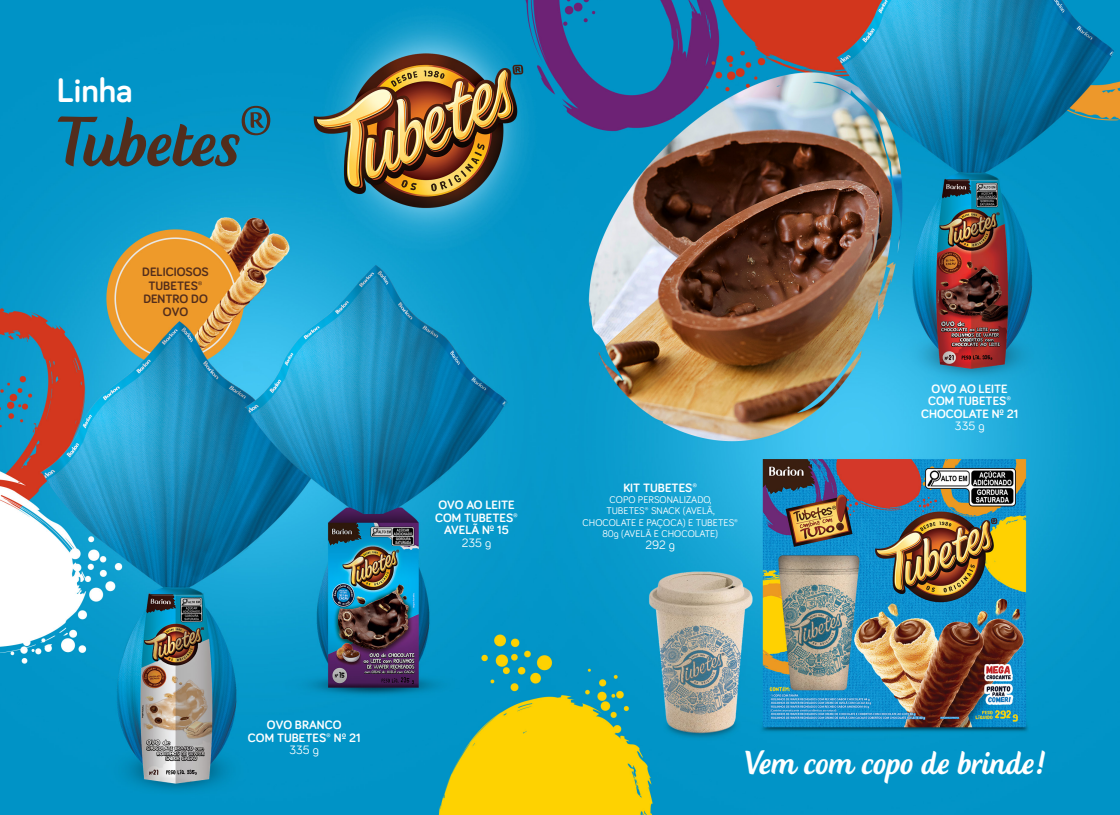
<style>
.page{position:relative;width:1120px;height:815px;background:#fff}
.page>*{position:absolute;margin:0;border:0;box-sizing:border-box;transform-origin:0 0}
.t1{font:92.5px "Creamy Script";color:#522d1c}
.t2{font:43.75px "Creamy Script";color:#fff}
.t3{font:700 35px "Bariol";color:#fff}
.t4{font:700 12.62px/13.4px "Bariol";color:#522d1c;text-align:center}
.t5{font:700 12.5px/12.5px "Bariol";color:#fff;text-align:center}
.t6{font:12.5px "Bariol";color:#fff}
.t7{font:10px/11.2px "Bariol";color:#fff;text-align:center}
</style>
<div class="page">
<img style="left:0;top:0;width:1120px;height:815px">
<h3 class="t3" style="left:57px;top:66px;width:78px">Linha</h3>
<h1 class="t1" style="left:57px;top:99px;width:217px">Tubetes<sup>®</sup></h1>
<p class="t4" style="left:142px;top:265px;width:68px">DELICIOSOS<br>TUBETES®<br>DENTRO DO<br>OVO</p>
<p class="t5" style="left:248px;top:718px;width:114px">OVO BRANCO<br>COM TUBETES® Nº 21</p>
<p class="t6" style="left:289px;top:742px;width:31px">335 g</p>
<p class="t5" style="left:435px;top:499px;width:85px">OVO AO LEITE<br>COM TUBETES®<br>AVELÃ Nº 15</p>
<p class="t6" style="left:462px;top:534px;width:31px">235 g</p>
<p class="t5" style="left:623px;top:481px;width:75px">KIT TUBETES®</p>
<p class="t7" style="left:582px;top:494px;width:157px">COPO PERSONALIZADO,<br>TUBETES® SNACK (AVELÃ,<br>CHOCOLATE E PAÇOCA) E TUBETES®<br>80g (AVELÃ E CHOCOLATE)</p>
<p class="t6" style="left:645px;top:537px;width:31px">292 g</p>
<p class="t5" style="left:921px;top:382px;width:99px">OVO AO LEITE<br>COM TUBETES®<br>CHOCOLATE Nº 21</p>
<p class="t6" style="left:955px;top:417px;width:31px">335 g</p>
<h2 class="t2" style="left:745px;top:742px;width:302px">Vem com copo de brinde!</h2>
</div>
